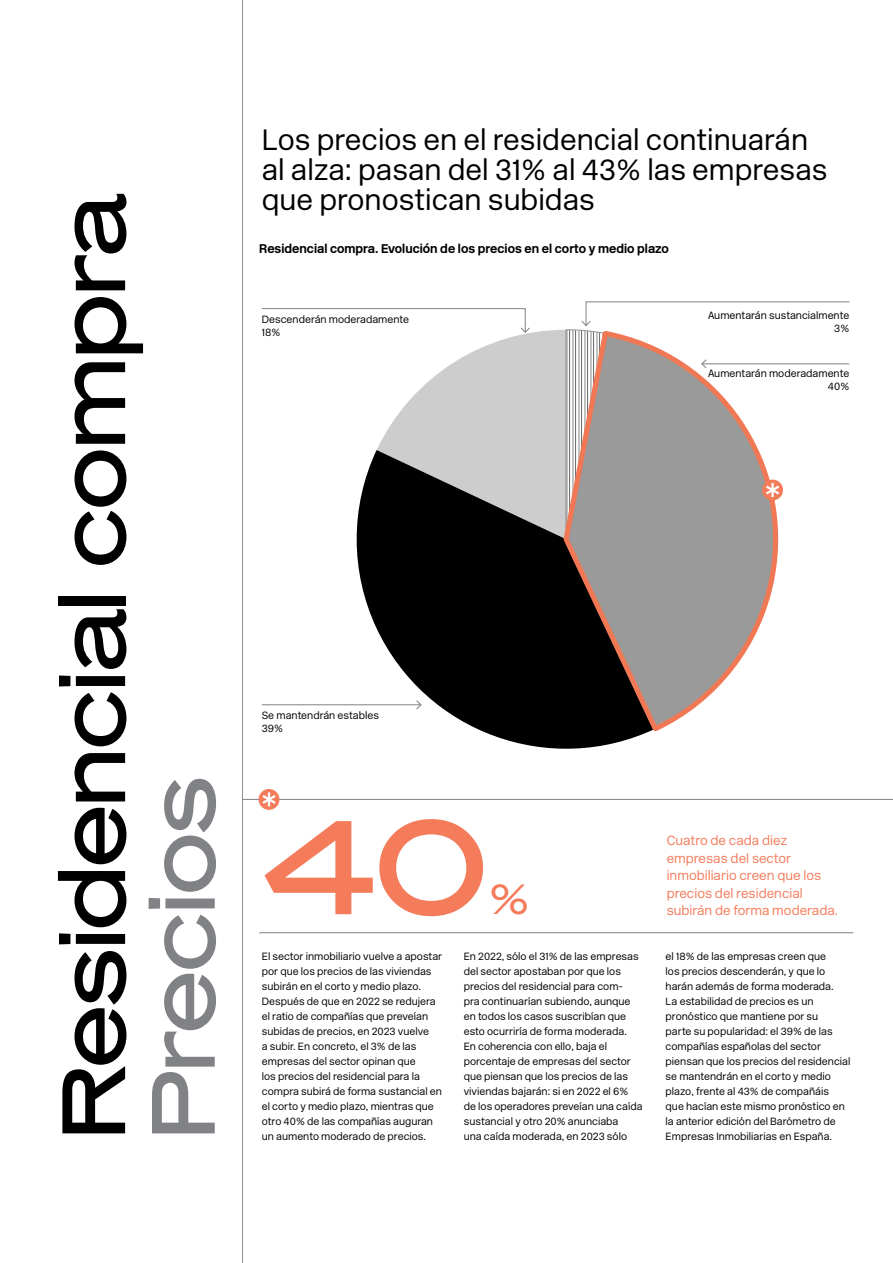
<style>
.page{position:relative;width:893px;height:1263px;background:#fff}
.page>*{position:absolute;margin:0;border:0;box-sizing:border-box;transform-origin:0 0}
.t1{font:133.05px "Mars Extended";color:#f47c5b}
.t2{font:89.55px "Mars Extended";letter-spacing:-.03em;color:#000}
.t3{font:89.55px "Mars Extended";letter-spacing:-.03em;color:#808285}
.t4{font:42px "Mars Extended";color:#f47c5b}
.t5{font:300 29.4px/30px "New Rail Alphabet";color:#000}
.t6{font:300 13.35px/17.5px "New Rail Alphabet";color:#f47c5b}
.t7{font:700 12.6px "New Rail Alphabet";color:#000}
.t8{font:300 10.5px/15px "New Rail Alphabet";color:#000}
</style>
<div class="page">
<hr style="left:259px;top:932px;width:594px;height:1px;background:#808285">
<hr style="left:242px;top:0;width:1px;height:1263px;background:#808285">
<hr style="left:242px;top:799px;width:651px;height:1px;background:#808285">
<div style="left:259px;top:790px;width:20px;height:19px;background:#f47c5b;border-radius:50%"></div>
<div style="left:259px;top:789px;width:20px;height:21px;border:1px solid #f47c5b;border-radius:50%"></div>
<svg style="left:262px;top:792px;width:14px;height:14px"></svg>
<svg style="left:351px;top:544px;width:290px;height:204px;fill:#000"></svg>
<svg style="left:561px;top:544px;width:218px;height:191px"></svg>
<svg style="left:261px;top:302px;width:589px;height:242px"></svg>
<hr style="left:262px;top:704px;width:159px;height:1px;background:#808285">
<svg style="left:416px;top:700px;width:6px;height:9px"></svg>
<h2 class="t2" style="left:32px;top:1140px;width:948px;rotate:-90deg">Residencial compra</h2>
<h2 class="t3" style="left:122px;top:1140px;width:366px;rotate:-90deg">Precios</h2>
<h3 class="t5" style="left:262px;top:124px;width:567px">Los precios en el residencial continuarán al alza: pasan del 31% al 43% las empresas que pronostican subidas</h3>
<p class="t7" style="left:259px;top:240px;width:411px">Residencial compra. Evolución de los precios en el corto y medio plazo</p>
<p class="t8" style="left:262px;top:313px;width:149px;line-height:12.6px">Descenderán moderadamente<br>18%</p>
<p class="t8" style="left:708px;top:309px;width:143px;line-height:12.6px;text-align:right">Aumentarán sustancialmente<br>3%</p>
<p class="t8" style="left:708px;top:367px;width:143px;line-height:12.6px;text-align:right">Aumentarán moderadamente<br>40%</p>
<p class="t8" style="left:262px;top:709px;width:119px;line-height:12.6px">Se mantendrán estables<br>39%</p>
<h1 class="t1" style="left:262px;top:776px;width:228px">40</h1>
<h3 class="t4" style="left:490px;top:870px;width:41px">%</h3>
<p class="t6" style="left:667px;top:832px;width:173px">Cuatro de cada diez empresas del sector inmobiliario creen que los precios del residencial subirán de forma moderada.</p>
<p class="t8" style="left:262px;top:948px;width:182px">El sector inmobiliario vuelve a apostar por que los precios de las viviendas subirán en el corto y medio plazo.<br>Después de que en 2022 se redujera el ratio de compañías que preveían subidas de precios, en 2023 vuelve<br>a subir. En concreto, el 3% de las empresas del sector opinan que<br>los precios del residencial para la compra subirá de forma sustancial en el corto y medio plazo, mientras que otro 40% de las compañías auguran un aumento moderado de precios.</p>
<p class="t8" style="left:464px;top:948px;width:180px">En 2022, sólo el 31% de las empresas del sector apostaban por que los precios del residencial para com-<br>pra continuarían subiendo, aunque en todos los casos suscribían que esto ocurriría de forma moderada.<br>En coherencia con ello, baja el porcentaje de empresas del sector que piensan que los precios de las viviendas bajarán: si en 2022 el 6% de los operadores preveían una caída sustancial y otro 20% anunciaba<br>una caída moderada, en 2023 sólo</p>
<p class="t8" style="left:666px;top:948px;width:186px">el 18% de las empresas creen que<br>los precios descenderán, y que lo harán además de forma moderada.<br>La estabilidad de precios es un pronóstico que mantiene por su<br>parte su popularidad: el 39% de las compañías españolas del sector piensan que los precios del residencial se mantendrán en el corto y medio plazo, frente al 43% de compañáis<br>que hacían este mismo pronóstico en la anterior edición del Barómetro de Empresas Inmobiliarias en España.</p>
</div>
